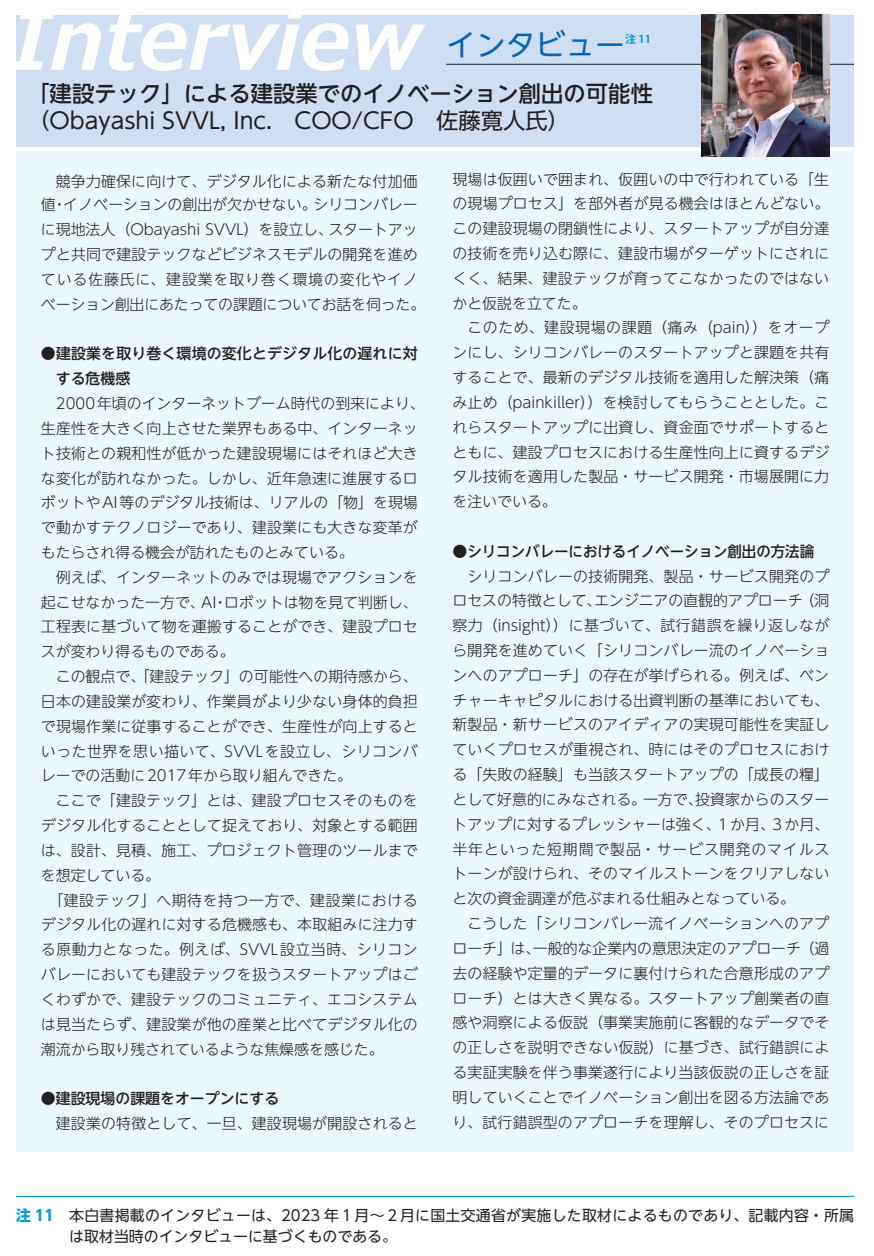
<style>
.page{position:relative;width:874px;height:1256px;background:#fff}
.page>*{position:absolute;margin:0;border:0;box-sizing:border-box;transform-origin:0 0}
.t1{font:italic 700 80.67px "Meiryo UI";color:#fff}
.t2{font:29.75px "UD Shin Go NT Pr 6 N";color:#0166b3}
.t3{font:22.4px "UD Shin Go NT Pr 6 N";color:#231f20}
.t4{font:500 22.4px "UD Shin Go NT Pr 6 N";color:#231f20}
.t5{font:300 14.88px/24.8px "UD Shin Go NT Pr 6 N";letter-spacing:.015em;color:#231f20;text-align:justify}
.t6{font:14.88px/21.2px "UD Shin Go NT Pr 6 N";letter-spacing:.02em;color:#231f20}
.t7{font:500 14.88px/24.8px "UD Shin Go NT Pr 6 N";color:#231f20}
.t8{font:300 14.88px "UD Shin Go NT Pr 6 N";letter-spacing:.035em;color:#231f20}
.t9{font:700 10.85px "Koz Go Pr 6 N";color:#009bde}
.s1{font-weight:700;color:#009bde}
</style>
<div class="page">
<div style="left:16px;top:15px;width:837px;height:131px;background:#cfdff1"></div>
<hr style="left:446px;top:64px;width:407px;height:1px;background:#231f20">
<div style="left:16px;top:151px;width:837px;height:1000px;background:#eaf7fd"></div>
<img style="left:701px;top:15px;width:127px;height:142px">
<hr style="left:16px;top:1195px;width:837px;height:1px;background:#009bde">
<h1 class="t1" style="left:10px;top:-16px;width:413px">Interview</h1>
<h2 class="t2" style="left:446px;top:21px;width:180px">インタビュー</h2>
<p class="t9" style="left:624px;top:32px;width:27px">注 11</p>
<h3 class="t4" style="left:27px;top:75px;width:627px">「建設テック」による建設業でのイノベーション創出の可能性</h3>
<h3 class="t3" style="left:27px;top:102px;width:544px">（Obayashi SVVL, Inc.　COO/CFO　佐藤寛人氏）</h3>
<p class="t5" style="left:41px;top:168px;width:385px;text-align:center">競争力確保に向けて、デジタル化による新たな付加価<br>値・イノベーションの創出が欠かせない。シリコンバレーに現地法人（Obayashi SVVL）を設立し、スタートアップと共同で建設テックなどビジネスモデルの開発を進めている佐藤氏に、建設業を取り巻く環境の変化やイノベーション創出にあたっての課題についてお話を伺った。</p>
<p class="t7" style="left:56px;top:341px;width:363px;text-indent:-15px">●建設業を取り巻く環境の変化とデジタル化の遅れに対する危機感</p>
<p class="t5" style="left:41px;top:390px;width:385px;text-align:left;text-indent:15px">2000年頃のインターネットブーム時代の到来により、生産性を大きく向上させた業界もある中、インターネット技術との親和性が低かった建設現場にはそれほど大きな変化が訪れなかった。しかし、近年急速に進展するロボットやAI等のデジタル技術は、リアルの「物」を現場で動かすテクノロジーであり、建設業にも大きな変革がもたらされ得る機会が訪れたものとみている。</p>
<p class="t5" style="left:41px;top:564px;width:378px;text-indent:15px">例えば、インターネットのみでは現場でアクションを起こせなかった一方で、AI・ロボットは物を見て判断し、工程表に基づいて物を運搬することができ、建設プロセスが変わり得るものである。</p>
<p class="t5" style="left:41px;top:663px;width:378px;text-indent:15px">この観点で、「建設テック」の可能性への期待感から、日本の建設業が変わり、作業員がより少ない身体的負担で現場作業に従事することができ、生産性が向上するといった世界を思い描いて、SVVLを設立し、シリコンバレーでの活動に2017年から取り組んできた。</p>
<p class="t5" style="left:56px;top:787px;width:363px">ここで「建設テック」とは、建設プロセスそのものを</p>
<p class="t5" style="left:41px;top:812px;width:378px">デジタル化することとして捉えており、対象とする範囲</p>
<p class="t5" style="left:41px;top:837px;width:378px">は、設計、見積、施工、プロジェクト管理のツールまで</p>
<p class="t5" style="left:41px;top:861px;width:121px">を想定している。</p>
<p class="t8" style="left:48px;top:887px;width:370px">「建設テック」へ期待を持つ一方で、建設業における</p>
<p class="t5" style="left:41px;top:911px;width:378px">デジタル化の遅れに対する危機感も、本取組みに注力す</p>
<p class="t8" style="left:41px;top:937px;width:378px">る原動力となった。例えば、SVVL設立当時、シリコン</p>
<p class="t5" style="left:41px;top:961px;width:378px">バレーにおいても建設テックを扱うスタートアップはご</p>
<p class="t5" style="left:41px;top:986px;width:378px">くわずかで、建設テックのコミュニティ、エコシステム</p>
<p class="t5" style="left:41px;top:1010px;width:378px">は見当たらず、建設業が他の産業と比べてデジタル化の</p>
<p class="t5" style="left:41px;top:1035px;width:344px">潮流から取り残されているような焦燥感を感じた。</p>
<p class="t7" style="left:41px;top:1085px;width:240px">●建設現場の課題をオープンにする</p>
<p class="t5" style="left:56px;top:1110px;width:363px">建設業の特徴として、一旦、建設現場が開設されると</p>
<p class="t5" style="left:452px;top:166px;width:378px">現場は仮囲いで囲まれ、仮囲いの中で行われている「生の現場プロセス」を部外者が見る機会はほとんどない。この建設現場の閉鎖性により、スタートアップが自分達の技術を売り込む際に、建設市場がターゲットにされにくく、結果、建設テックが育ってこなかったのではないかと仮説を立てた。</p>
<p class="t5" style="left:452px;top:315px;width:378px;text-indent:15px">このため、建設現場の課題（痛み（pain））をオープンにし、シリコンバレーのスタートアップと課題を共有することで、最新のデジタル技術を適用した解決策（痛み止め（painkiller））を検討してもらうこととした。これらスタートアップに出資し、資金面でサポートするとともに、建設プロセスにおける生産性向上に資するデジタル技術を適用した製品・サービス開発・市場展開に力を注いでいる。</p>
<p class="t7" style="left:452px;top:538px;width:363px">●シリコンバレーにおけるイノベーション創出の方法論</p>
<p class="t5" style="left:452px;top:562px;width:378px;text-indent:15px">シリコンバレーの技術開発、製品・サービス開発のプロセスの特徴として、エンジニアの直観的アプローチ（洞察力（insight））に基づいて、試行錯誤を繰り返しながら開発を進めていく「シリコンバレー流のイノベーションへのアプローチ」の存在が挙げられる。例えば、ベンチャーキャピタルにおける出資判断の基準においても、新製品・新サービスのアイディアの実現可能性を実証していくプロセスが重視され、時にはそのプロセスにおける「失敗の経験」も当該スタートアップの「成長の糧」として好意的にみなされる。一方で、投資家からのスタートアップに対するプレッシャーは強く、１か月、３か月、半年といった短期間で製品・サービス開発のマイルストーンが設けられ、そのマイルストーンをクリアしないと次の資金調達が危ぶまれる仕組みとなっている。</p>
<p class="t5" style="left:452px;top:910px;width:378px;text-indent:15px">こうした「シリコンバレー流イノベーションへのアプローチ」は、一般的な企業内の意思決定のアプローチ（過去の経験や定量的データに裏付けられた合意形成のアプローチ）とは大きく異なる。スタートアップ創業者の直感や洞察による仮説（事業実施前に客観的なデータでその正しさを説明できない仮説）に基づき、試行錯誤による実証実験を伴う事業遂行により当該仮説の正しさを証明していくことでイノベーション創出を図る方法論であり、試行錯誤型のアプローチを理解し、そのプロセスに</p>
<p class="t6" style="left:69px;top:1203px;width:786px;text-indent:-53px"><span class="s1">注 11　</span>本白書掲載のインタビューは、2023 年１月～２月に国土交通省が実施した取材によるものであり、記載内容・所属は取材当時のインタビューに基づくものである。</p>
</div>
